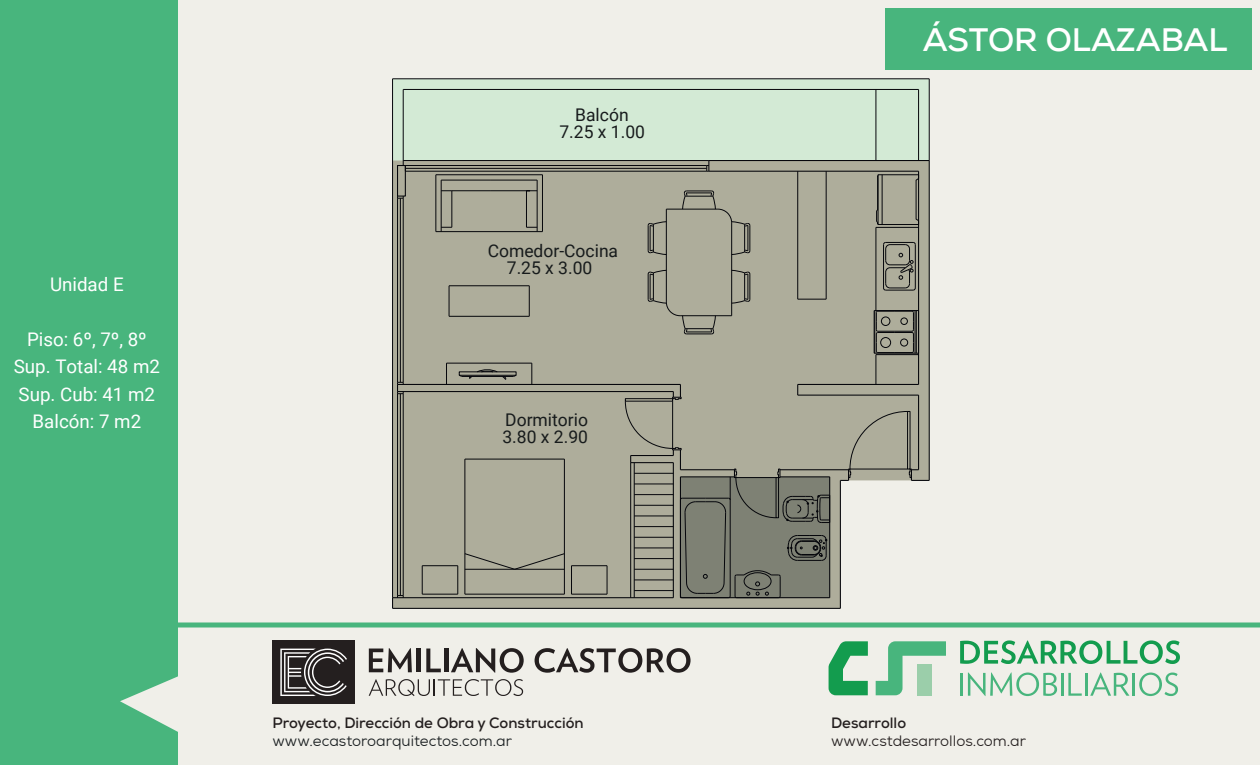
<style>
.page{position:relative;width:1260px;height:765px;background:#f0efe9}
.page>*{position:absolute;margin:0;border:0;box-sizing:border-box;transform-origin:0 0}
.t1{font:700 32.5px "Nexa";color:#fff}
.t2{font:18.75px/27.5px "Roboto";color:#fff;text-align:center}
.t3{font:17.5px/17px "Roboto";color:#171b1c;text-align:center}
.t4{font:700 15px "Nexa";color:#241f1f}
.t5{font:15px "Nexa W01";color:#181d1f}
.t6{font:15px "Nexa W01";color:#241f1f}
</style>
<div class="page">
<div style="left:148px;top:622px;width:1112px;height:6px;background:#48b57d"></div>
<div style="left:272px;top:640px;width:83px;height:64px;background:#241f1f"></div>
<svg style="left:280px;top:649px;width:67px;height:47px"></svg>
<svg style="left:369px;top:648px;width:43px;height:24px"></svg>
<hr style="left:417px;top:649px;width:4px;height:23px;background:#241f1f">
<svg style="left:426px;top:649px;width:15px;height:23px"></svg>
<hr style="left:444px;top:649px;width:4px;height:23px;background:#241f1f">
<svg style="left:451px;top:648px;width:73px;height:25px"></svg>
<svg style="left:535px;top:648px;width:156px;height:25px"></svg>
<svg style="left:369px;top:679px;width:154px;height:17px"></svg>
<svg style="left:960px;top:640px;width:220px;height:24px"></svg>
<hr style="left:960px;top:673px;width:3px;height:23px;background:#48b57d">
<svg style="left:968px;top:672px;width:89px;height:24px"></svg>
<hr style="left:1061px;top:673px;width:2px;height:23px;background:#48b57d">
<svg style="left:1068px;top:673px;width:14px;height:23px"></svg>
<hr style="left:1085px;top:673px;width:2px;height:23px;background:#48b57d">
<svg style="left:1090px;top:672px;width:39px;height:24px"></svg>
<hr style="left:1132px;top:673px;width:3px;height:23px;background:#48b57d">
<svg style="left:1139px;top:673px;width:39px;height:23px"></svg>
<svg style="left:876px;top:641px;width:70px;height:54px"></svg>
<svg style="left:829px;top:641px;width:39px;height:54px"></svg>
<div style="left:917px;top:664px;width:14px;height:32px;background:#9bceaa"></div>
<div style="left:0;top:0;width:178px;height:765px;background:#48b57d"></div>
<svg style="left:120px;top:676px;width:58px;height:56px"></svg>
<div style="left:393px;top:79px;width:536px;height:82px;background:#d3ead5"></div>
<svg style="left:393px;top:161px;width:536px;height:447px;fill:#aead9b"></svg>
<hr style="left:918px;top:395px;width:1px;height:75px;background:#05060b">
<hr style="left:840px;top:480px;width:1px;height:128px;background:#05060b">
<hr style="left:929px;top:161px;width:1px;height:319px;background:#05060b">
<hr style="left:918px;top:171px;width:1px;height:213px;background:#05060b">
<hr style="left:393px;top:608px;width:447px;height:1px;background:#05060b">
<hr style="left:393px;top:597px;width:280px;height:1px;background:#05060b">
<hr style="left:709px;top:160px;width:220px;height:1px;background:#05060b">
<hr style="left:709px;top:171px;width:210px;height:1px;background:#05060b">
<hr style="left:398px;top:391px;width:275px;height:1px;background:#05060b">
<hr style="left:398px;top:384px;width:282px;height:1px;background:#05060b">
<hr style="left:780px;top:469px;width:69px;height:1px;background:#05060b">
<hr style="left:798px;top:384px;width:121px;height:1px;background:#05060b">
<hr style="left:798px;top:395px;width:121px;height:1px;background:#05060b">
<div style="left:397px;top:165px;width:9px;height:32px;border:1px solid #05060b"></div>
<hr style="left:826px;top:171px;width:1px;height:128px;background:#05060b">
<svg style="left:798px;top:299px;width:28px;height:1px"></svg>
<hr style="left:798px;top:171px;width:1px;height:128px;background:#05060b">
<hr style="left:876px;top:227px;width:1px;height:84px;background:#05060b">
<hr style="left:876px;top:227px;width:43px;height:1px;background:#05060b">
<hr style="left:876px;top:89px;width:1px;height:72px;background:#05060b">
<svg style="left:446px;top:363px;width:1px;height:21px"></svg>
<hr style="left:447px;top:363px;width:85px;height:1px;background:#05060b">
<svg style="left:532px;top:363px;width:1px;height:21px"></svg>
<hr style="left:529px;top:286px;width:1px;height:30px;background:#05060b">
<hr style="left:449px;top:286px;width:80px;height:1px;background:#05060b">
<hr style="left:449px;top:286px;width:1px;height:30px;background:#05060b">
<hr style="left:449px;top:316px;width:80px;height:1px;background:#05060b">
<hr style="left:400px;top:394px;width:1px;height:202px;background:#05060b">
<hr style="left:405px;top:168px;width:302px;height:1px;background:#05060b">
<hr style="left:400px;top:198px;width:1px;height:184px;background:#05060b">
<hr style="left:403px;top:394px;width:1px;height:202px;background:#05060b">
<hr style="left:397px;top:394px;width:1px;height:202px;background:#05060b">
<svg style="left:392px;top:595px;width:12px;height:13px"></svg>
<svg style="left:397px;top:382px;width:7px;height:12px"></svg>
<hr style="left:405px;top:171px;width:302px;height:1px;background:#05060b">
<hr style="left:405px;top:165px;width:302px;height:1px;background:#05060b">
<svg style="left:403px;top:165px;width:3px;height:6px"></svg>
<svg style="left:707px;top:161px;width:2px;height:11px"></svg>
<svg style="left:397px;top:196px;width:7px;height:3px"></svg>
<hr style="left:403px;top:198px;width:1px;height:184px;background:#05060b">
<hr style="left:397px;top:198px;width:1px;height:184px;background:#05060b">
<svg style="left:840px;top:411px;width:89px;height:70px"></svg>
<hr style="left:403px;top:160px;width:306px;height:1px;background:#05060b">
<hr style="left:850px;top:469px;width:58px;height:1px;background:#05060b">
<hr style="left:392px;top:79px;width:1px;height:519px;background:#05060b">
<hr style="left:403px;top:89px;width:1px;height:77px;background:#05060b">
<hr style="left:393px;top:78px;width:536px;height:1px;background:#05060b">
<hr style="left:403px;top:89px;width:516px;height:1px;background:#05060b">
<hr style="left:918px;top:89px;width:1px;height:72px;background:#05060b">
<hr style="left:929px;top:79px;width:1px;height:82px;background:#05060b">
<hr style="left:491px;top:180px;width:39px;height:1px;background:#05060b">
<hr style="left:491px;top:191px;width:39px;height:1px;background:#05060b">
<hr style="left:526px;top:191px;width:1px;height:36px;background:#05060b">
<hr style="left:452px;top:191px;width:39px;height:1px;background:#05060b">
<hr style="left:452px;top:191px;width:1px;height:36px;background:#05060b">
<hr style="left:537px;top:180px;width:1px;height:52px;background:#05060b">
<hr style="left:441px;top:180px;width:1px;height:52px;background:#05060b">
<hr style="left:441px;top:180px;width:50px;height:1px;background:#05060b">
<hr style="left:436px;top:231px;width:106px;height:1px;background:#05060b">
<hr style="left:542px;top:175px;width:1px;height:57px;background:#05060b">
<hr style="left:436px;top:175px;width:106px;height:1px;background:#05060b">
<hr style="left:436px;top:175px;width:1px;height:57px;background:#05060b">
<svg style="left:469px;top:369px;width:38px;height:11px"></svg>
<hr style="left:462px;top:376px;width:52px;height:1px;background:#05060b">
<svg style="left:874px;top:310px;width:44px;height:74px"></svg>
<div style="left:881px;top:337px;width:10px;height:11px;border:1px solid #05060b;border-radius:50%"></div>
<hr style="left:874px;top:311px;width:1px;height:42px;background:#05060b">
<svg style="left:883px;top:242px;width:33px;height:49px"></svg>
<svg style="left:876px;top:174px;width:42px;height:51px"></svg>
<hr style="left:572px;top:594px;width:35px;height:1px;background:#05060b">
<svg style="left:607px;top:566px;width:1px;height:28px"></svg>
<hr style="left:572px;top:566px;width:35px;height:1px;background:#05060b">
<svg style="left:571px;top:566px;width:1px;height:28px"></svg>
<svg style="left:458px;top:566px;width:1px;height:28px"></svg>
<hr style="left:422px;top:566px;width:36px;height:1px;background:#05060b">
<svg style="left:422px;top:566px;width:1px;height:28px"></svg>
<hr style="left:422px;top:594px;width:36px;height:1px;background:#05060b">
<svg style="left:466px;top:553px;width:98px;height:16px"></svg>
<hr style="left:465px;top:569px;width:99px;height:1px;background:#05060b">
<hr style="left:465px;top:459px;width:99px;height:1px;background:#05060b">
<hr style="left:465px;top:459px;width:1px;height:135px;background:#05060b">
<hr style="left:465px;top:594px;width:99px;height:1px;background:#05060b">
<hr style="left:564px;top:459px;width:1px;height:135px;background:#05060b">
<svg style="left:625px;top:384px;width:206px;height:214px"></svg>
<hr style="left:680px;top:316px;width:52px;height:1px;background:#05060b">
<hr style="left:666px;top:209px;width:1px;height:93px;background:#05060b">
<hr style="left:666px;top:209px;width:52px;height:1px;background:#05060b">
<hr style="left:731px;top:223px;width:1px;height:93px;background:#05060b">
<svg style="left:731px;top:270px;width:20px;height:33px"></svg>
<svg style="left:648px;top:221px;width:19px;height:34px"></svg>
<svg style="left:648px;top:270px;width:68px;height:65px"></svg>
<svg style="left:682px;top:191px;width:69px;height:64px"></svg>
<div style="left:886px;top:8px;width:366px;height:62px;background:#48b57d"></div>
<p class="t2" style="left:50px;top:269px;width:75px">Unidad E</p>
<p class="t2" style="left:14px;top:324px;width:148px">Piso: 6º, 7º, 8º<br>Sup. Total: 48 m2<br>Sup. Cub: 41 m2<br>Balcón: 7 m2</p>
<p class="t3" style="left:559px;top:106px;width:87px">Balcón<br>7.25 x 1.00</p>
<p class="t3" style="left:488px;top:241px;width:132px">Comedor-Cocina<br>7.25 x 3.00</p>
<p class="t3" style="left:502px;top:411px;width:87px;text-align:left">Dormitorio<br>3.80 x 2.90</p>
<p class="t4" style="left:272px;top:713px;width:313px">Proyecto, Dirección de Obra y Construcción</p>
<p class="t5" style="left:272px;top:732px;width:241px">www.ecastoroarquitectos.com.ar</p>
<h1 class="t1" style="left:923px;top:18px;width:306px">ÁSTOR OLAZABAL</h1>
<p class="t4" style="left:831px;top:713px;width:77px">Desarrollo</p>
<p class="t6" style="left:831px;top:732px;width:196px">www.cstdesarrollos.com.ar</p>
</div>
